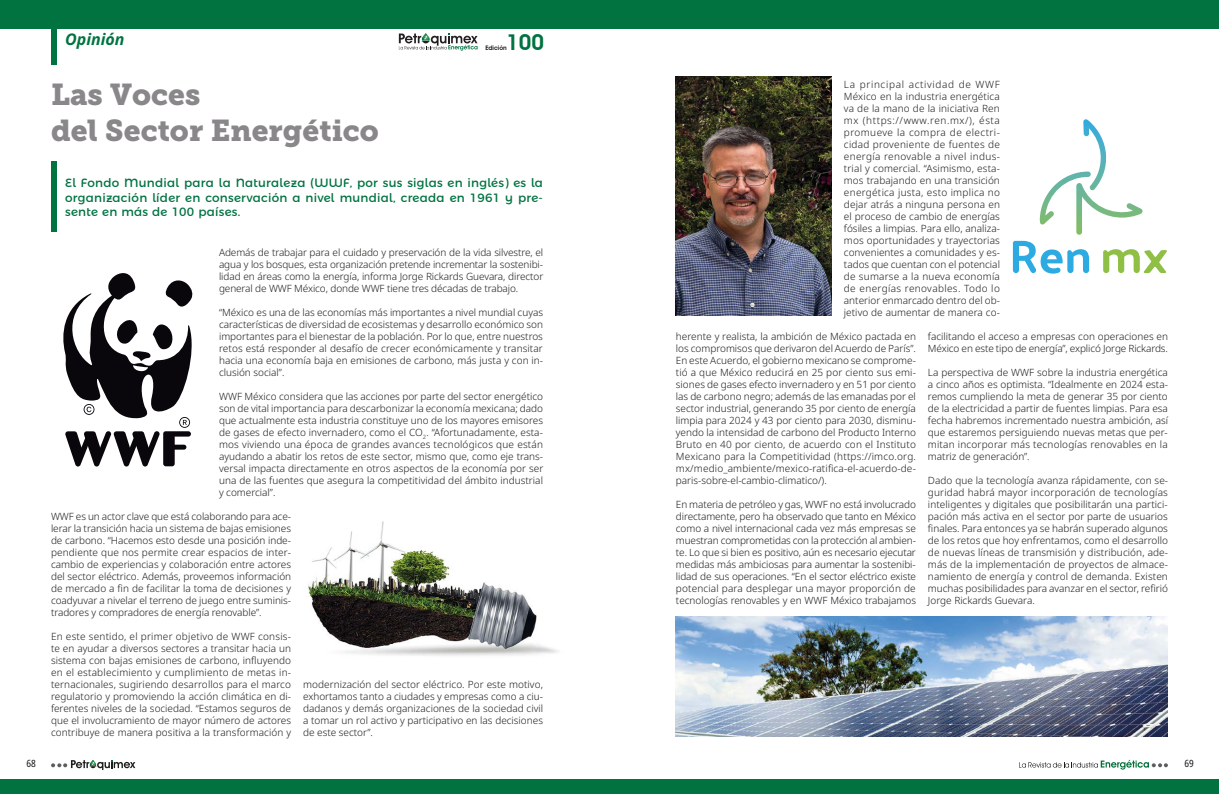
<style>
.page{position:relative;width:1219px;height:794px;background:#fff}
.page>*{position:absolute;margin:0;border:0;box-sizing:border-box;transform-origin:0 0}
.t1{font:30px/36px "Museo Slab 900";color:#898789}
.t2{font:600 21.7px "Avant Garde IT Cby BT";color:#007341}
.t3{font:italic 700 16px "Noto Sans";color:#007341}
.t4{font:12px/14.4px "Montserrat Alternates";letter-spacing:.02em;color:#007341;text-align:justify}
.t5{font:300 10px/12px "Noto Sans";color:#1d1d1b;text-align:justify}
.t6{font:condensed 10px "Noto Sans";color:#1d1d1b}
.t7{font:600 6.3px "Avant Garde IT Cby BT";color:#1d1d1b}
</style>
<div class="page">
<svg style="left:51px;top:760px;width:84px;height:10px"></svg>
<svg style="left:1019px;top:760px;width:149px;height:9px"></svg>
<div style="left:51px;top:28px;width:6px;height:37px;background:#007341"></div>
<div style="left:0;top:0;width:1219px;height:28px;background:#007341"></div>
<div style="left:51px;top:162px;width:6px;height:70px;background:#007341"></div>
<svg style="left:63px;top:273px;width:130px;height:193px"></svg>
<div style="left:0;top:780px;width:1219px;height:14px;background:#007341"></div>
<svg style="left:399px;top:33px;width:79px;height:18px"></svg>
<svg style="left:1013px;top:241px;width:76px;height:33px"></svg>
<svg style="left:1103px;top:249px;width:64px;height:24px"></svg>
<svg style="left:1040px;top:119px;width:103px;height:116px"></svg>
<img style="left:676px;top:616px;width:492px;height:120px">
<img style="left:303px;top:521px;width:255px;height:135px">
<img style="left:676px;top:76px;width:156px;height:240px">
<h3 class="t3" style="left:65px;top:28px;width:61px">Opinión</h3>
<h1 class="t1" style="left:51px;top:77px;width:329px">Las Voces<br>del Sector Energético</h1>
<p class="t7" style="left:485px;top:44px;width:23px">Edición</p>
<h2 class="t2" style="left:506px;top:29px;width:39px">100</h2>
<p class="t4" style="left:65px;top:175px;width:479px">El Fondo Mundial para la Naturaleza (WWF, por sus siglas en inglés) es la organización líder en conservación a nivel mundial, creada en 1961 y pre&shy;sente en más de 100 países.</p>
<p class="t5" style="left:219px;top:247px;width:326px">Además de trabajar para el cuidado y preservación de la vida silvestre, el agua y los bosques, esta organización pretende incrementar la sostenibi&shy;lidad en áreas como la energía, informa Jorge Rickards Guevara, director general de WWF México, donde WWF tiene tres décadas de trabajo.</p>
<p class="t5" style="left:219px;top:307px;width:326px">“México es una de las economías más importantes a nivel mundial cuyas características de diversidad de ecosistemas y desarrollo económico son importantes para el bienestar de la población. Por lo que, entre nuestros retos está responder al desafío de crecer económicamente y transitar hacia una economía baja en emisiones de carbono, más justa y con in&shy;clusión social”.</p>
<p class="t5" style="left:219px;top:391px;width:326px">WWF México considera que las acciones por parte del sector energético son de vital importancia para descarbonizar la economía mexicana; dado que actualmente esta industria constituye uno de los mayores emisores de gases de efecto invernadero, como el CO<sub>2</sub>. “Afortunadamente, esta&shy;mos viviendo una época de grandes avances tecnológicos que están ayudando a abatir los retos de este sector, mismo que, como eje trans&shy;versal impacta directamente en otros aspectos de la economía por ser una de las fuentes que asegura la competitividad del ámbito industrial y comercial”.</p>
<p class="t5" style="left:51px;top:511px;width:242px">WWF es un actor clave que está colaborando para ace&shy;lerar la transición hacia un sistema de bajas emisiones de carbono. “Hacemos esto desde una posición inde&shy;pendiente que nos permite crear espacios de inter&shy;cambio de experiencias y colaboración entre actores del sector eléctrico. Además, proveemos información de mercado a fin de facilitar la toma de decisiones y coadyuvar a nivelar el terreno de juego entre suminis&shy;tradores y compradores de energía renovable”.</p>
<p class="t5" style="left:51px;top:631px;width:242px">En este sentido, el primer objetivo de WWF consis&shy;te en ayudar a diversos sectores a transitar hacia un sistema con bajas emisiones de carbono, influyendo en el establecimiento y cumplimiento de metas in&shy;ternacionales, sugiriendo desarrollos para el marco regulatorio y promoviendo la acción climática en di&shy;ferentes niveles de la sociedad. “Estamos seguros de que el involucramiento de mayor número de actores contribuye de manera positiva a la transformación y</p>
<p class="t5" style="left:303px;top:679px;width:242px">modernización del sector eléctrico. Por este motivo, exhortamos tanto a ciudades y empresas como a ciu&shy;dadanos y demás organizaciones de la sociedad civil a tomar un rol activo y participativo en las decisiones de este sector”.</p>
<p class="t5" style="left:844px;top:79px;width:158px">La principal actividad de WWF México en la industria energética va de la mano de la iniciativa Ren mx (https://www.ren.mx/), ésta promueve la compra de electri&shy;cidad proveniente de fuentes de energía renovable a nivel indus&shy;trial y comercial. “Asimismo, esta&shy;mos trabajando en una transición energética justa, esto implica no dejar atrás a ninguna persona en el proceso de cambio de energías fósiles a limpias. Para ello, analiza&shy;mos oportunidades y trayectorias convenientes a comunidades y es&shy;tados que cuentan con el potencial de sumarse a la nueva economía de energías renovables. Todo lo anterior enmarcado dentro del ob&shy;jetivo de aumentar de manera co-</p>
<p class="t5" style="left:676px;top:331px;width:242px">herente y realista, la ambición de México pactada en los compromisos que derivaron del Acuerdo de París”.<br>En este Acuerdo, el gobierno mexicano se comprome&shy;tió a que México reducirá en 25 por ciento sus emi&shy;siones de gases efecto invernadero y en 51 por ciento las de carbono negro; además de las emanadas por el sector industrial, generando 35 por ciento de energía limpia para 2024 y 43 por ciento para 2030, disminu&shy;yendo la intensidad de carbono del Producto Interno Bruto en 40 por ciento, de acuerdo con el Instituto Mexicano para la Competitividad (https://imco.org. mx/medio_ambiente/mexico-ratifica-el-acuerdo-de&shy;paris-sobre-el-cambio-climatico/).</p>
<p class="t5" style="left:676px;top:499px;width:242px">En materia de petróleo y gas, WWF no está involucrado directamente, pero ha observado que tanto en México como a nivel internacional cada vez más empresas se muestran comprometidas con la protección al ambien&shy;te. Lo que si bien es positivo, aún es necesario ejecutar medidas más ambiciosas para aumentar la sostenibi&shy;lidad de sus operaciones. “En el sector eléctrico existe potencial para desplegar una mayor proporción de tecnologías renovables y en WWF México trabajamos</p>
<p class="t5" style="left:928px;top:331px;width:242px">facilitando el acceso a empresas con operaciones en<br>México en este tipo de energía”, explicó Jorge Rickards.</p>
<p class="t5" style="left:928px;top:367px;width:242px">La perspectiva de WWF sobre la industria energética a cinco años es optimista. “Idealmente en 2024 esta&shy;remos cumpliendo la meta de generar 35 por ciento de la electricidad a partir de fuentes limpias. Para esa fecha habremos incrementado nuestra ambición, así que estaremos persiguiendo nuevas metas que per&shy;mitan incorporar más tecnologías renovables en la matriz de generación”.</p>
<p class="t5" style="left:928px;top:475px;width:242px">Dado que la tecnología avanza rápidamente, con se&shy;guridad habrá mayor incorporación de tecnologías inteligentes y digitales que posibilitarán una partici&shy;pación más activa en el sector por parte de usuarios finales. Para entonces ya se habrán superado algunos de los retos que hoy enfrentamos, como el desarrollo de nuevas líneas de transmisión y distribución, ade&shy;más de la implementación de proyectos de almace&shy;namiento de energía y control de demanda. Existen muchas posibilidades para avanzar en el sector, refirió Jorge Rickards Guevara.</p>
<p class="t6" style="left:26px;top:756px;width:11px">68</p>
<p class="t6" style="left:1184px;top:756px;width:11px">69</p>
</div>
